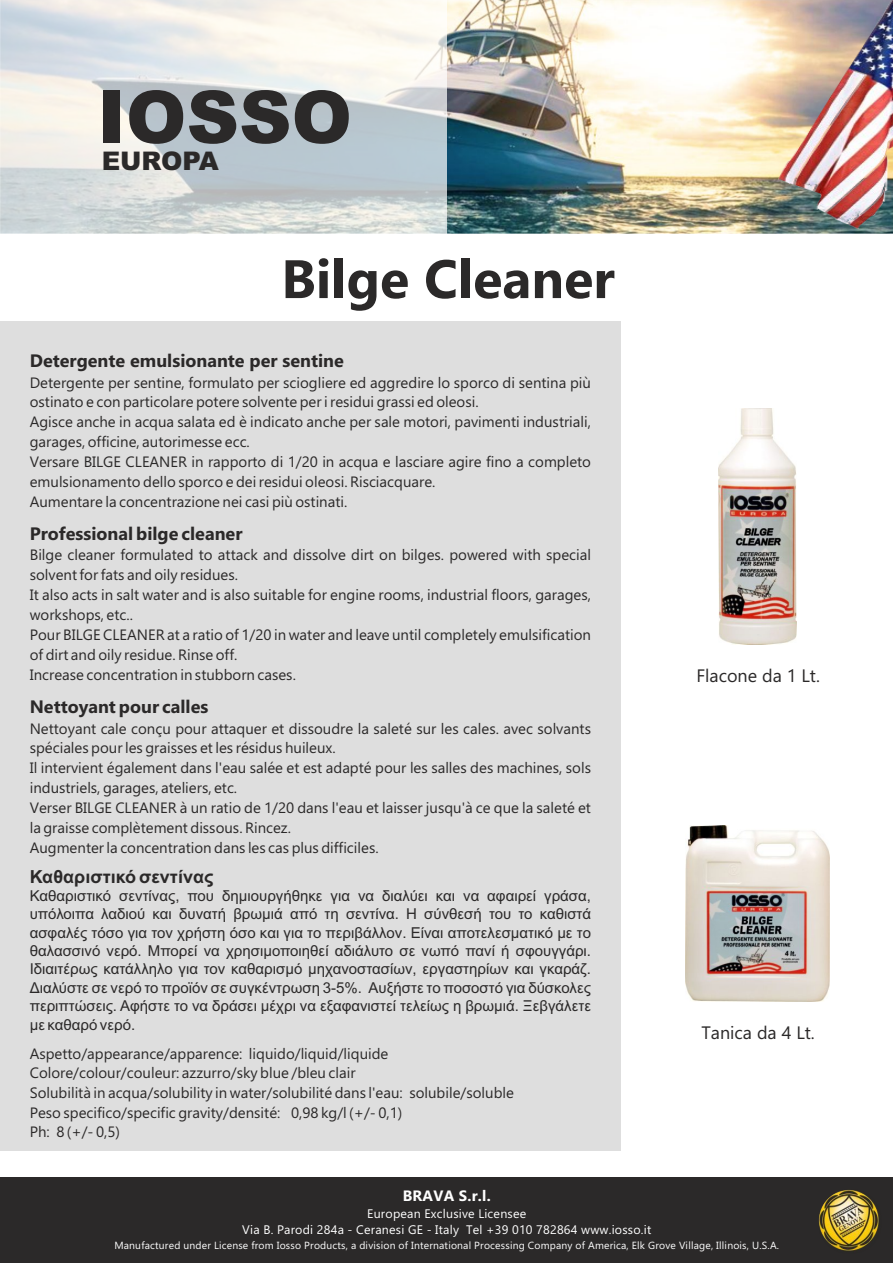
<style>
.page{position:relative;width:893px;height:1263px;background:#fff}
.page>*{position:absolute;margin:0;border:0;box-sizing:border-box;transform-origin:0 0}
.t1{font:900 72.75px "Arial";color:#2b2929}
.t2{font:700 54px "Ebrima";color:#2b2929}
.t3{font:900 25.65px "Arial";color:#2b2929}
.t4{font:700 18px "Ebrima";color:#2b2929}
.t5{font:18px "Ebrima";color:#2b2929}
.t6{font:700 18px "Arial";color:#2b2929}
.t7{font:15px/20px "Ebrima";color:#2b2929}
.t8{font:15px/18.5px "Arial";color:#2b2929;text-align:justify}
.t9{font:700 15px "Ebrima";letter-spacing:.02em;color:#fff}
.t10{font:12.45px/16.5px "Ebrima";letter-spacing:.02em;color:#fff;text-align:center}
.t11{font:10.35px "Ebrima";letter-spacing:.02em;color:#fff}
</style>
<div class="page">
<div style="left:0;top:321px;width:621px;height:829px;background:#dedede"></div>
<div style="left:0;top:1178px;width:893px;height:85px;background:#2b2929"></div>
<img style="left:819px;top:1190px;width:61px;height:62px">
<img style="left:446px;top:0;width:447px;height:234px">
<img style="left:779px;top:0;width:114px;height:229px">
<div style="left:0;top:0;width:446px;height:234px;background:#fff;opacity:.72"></div>
<img style="left:685px;top:825px;width:145px;height:177px">
<img style="left:718px;top:409px;width:79px;height:235px">
<h1 class="t1" style="left:98px;top:91px;width:256px">IOSSO</h1>
<h3 class="t3" style="left:102px;top:152px;width:119px">EUROPA</h3>
<h2 class="t2" style="left:281px;top:258px;width:335px">Bilge Cleaner</h2>
<p class="t4" style="left:30px;top:354px;width:316px">Detergente emulsionante per sentine</p>
<p class="t7" style="left:30px;top:374px;width:563px">Detergente per sentine, formulato per sciogliere ed aggredire lo sporco di sentina più ostinato e con particolare potere solvente per i residui grassi ed oleosi.<br>Agisce anche in acqua salata ed è indicato anche per sale motori, pavimenti industriali, garages, officine, autorimesse ecc.<br>Versare BILGE CLEANER in rapporto di 1/20 in acqua e lasciare agire fino a completo emulsionamento dello sporco e dei residui oleosi. Risciacquare.<br>Aumentare la concentrazione nei casi più ostinati.</p>
<p class="t4" style="left:30px;top:527px;width:214px">Professional bilge cleaner</p>
<p class="t7" style="left:30px;top:547px;width:563px">Bilge cleaner formulated to attack and dissolve dirt on bilges. powered with special solvent for fats and oily residues.<br>It also acts in salt water and is also suitable for engine rooms, industrial floors, garages, workshops, etc..<br>Pour BILGE CLEANER at a ratio of 1/20 in water and leave until completely emulsification of dirt and oily residue. Rinse off.<br>Increase concentration in stubborn cases.</p>
<p class="t4" style="left:30px;top:700px;width:180px">Nettoyant pour calles</p>
<p class="t7" style="left:30px;top:720px;width:563px">Nettoyant cale conçu pour attaquer et dissoudre la saleté sur les cales. avec solvants spéciales pour les graisses et les résidus huileux.<br>Il intervient également dans l'eau salée et est adapté pour les salles des machines, sols industriels, garages, ateliers, etc.<br>Verser BILGE CLEANER à un ratio de 1/20 dans l'eau et laisser jusqu'à ce que la saleté et la graisse complètement dissous. Rincez.<br>Augmenter la concentration dans les cas plus difficiles.</p>
<p class="t6" style="left:30px;top:870px;width:185px">Καθαριστικό σεντίνας</p>
<p class="t8" style="left:30px;top:888px;width:563px">Καθαριστικό σεντίνας, που δημιουργήθηκε για να διαλύει και να αφαιρεί γράσα, υπόλοιπα λαδιού και δυνατή βρωμιά από τη σεντίνα. Η σύνθεσή του το καθιστά ασφαλές τόσο για τον χρήστη όσο και για το περιβάλλον. Είναι αποτελεσματικό με το θαλασσινό νερό. Μπορεί να χρησιμοποιηθεί αδιάλυτο σε νωπό πανί ή σφουγγάρι.<br>Ιδιαιτέρως κατάλληλο για τον καθαρισμό μηχανοστασίων, εργαστηρίων και γκαράζ.<br>Διαλύστε σε νερό το προϊόν σε συγκέντρωση 3-5%. Αυξήστε το ποσοστό για δύσκολες περιπτώσεις. Αφήστε το να δράσει μέχρι να εξαφανιστεί τελείως η βρωμιά. Ξεβγάλετε με καθαρό νερό.</p>
<p class="t7" style="left:30px;top:1045px;width:486px">Aspetto/appearance/apparence: liquido/liquid/liquide Colore/colour/couleur: azzurro/sky blue /bleu clair<br>Solubilità in acqua/solubility in water/solubilité dans l'eau: solubile/soluble Peso specifico/specific gravity/densité: 0,98 kg/l (+/- 0,1)<br>Ph: 8 (+/- 0,5)</p>
<p class="t5" style="left:696px;top:668px;width:125px">Flacone da 1 Lt.</p>
<p class="t5" style="left:701px;top:1026px;width:115px">Tanica da 4 Lt.</p>
<p class="t9" style="left:403px;top:1190px;width:90px">BRAVA S.r.l.</p>
<p class="t10" style="left:242px;top:1206px;width:410px">European Exclusive Licensee<br>Via B. Parodi 284a - Ceranesi GE - Italy Tel +39 010 782864 www.iosso.it</p>
<p class="t11" style="left:114px;top:1241px;width:666px">Manufactured under License from Iosso Products, a division of International Processing Company of America, Elk Grove Village, Illinois, U.S.A.</p>
</div>
